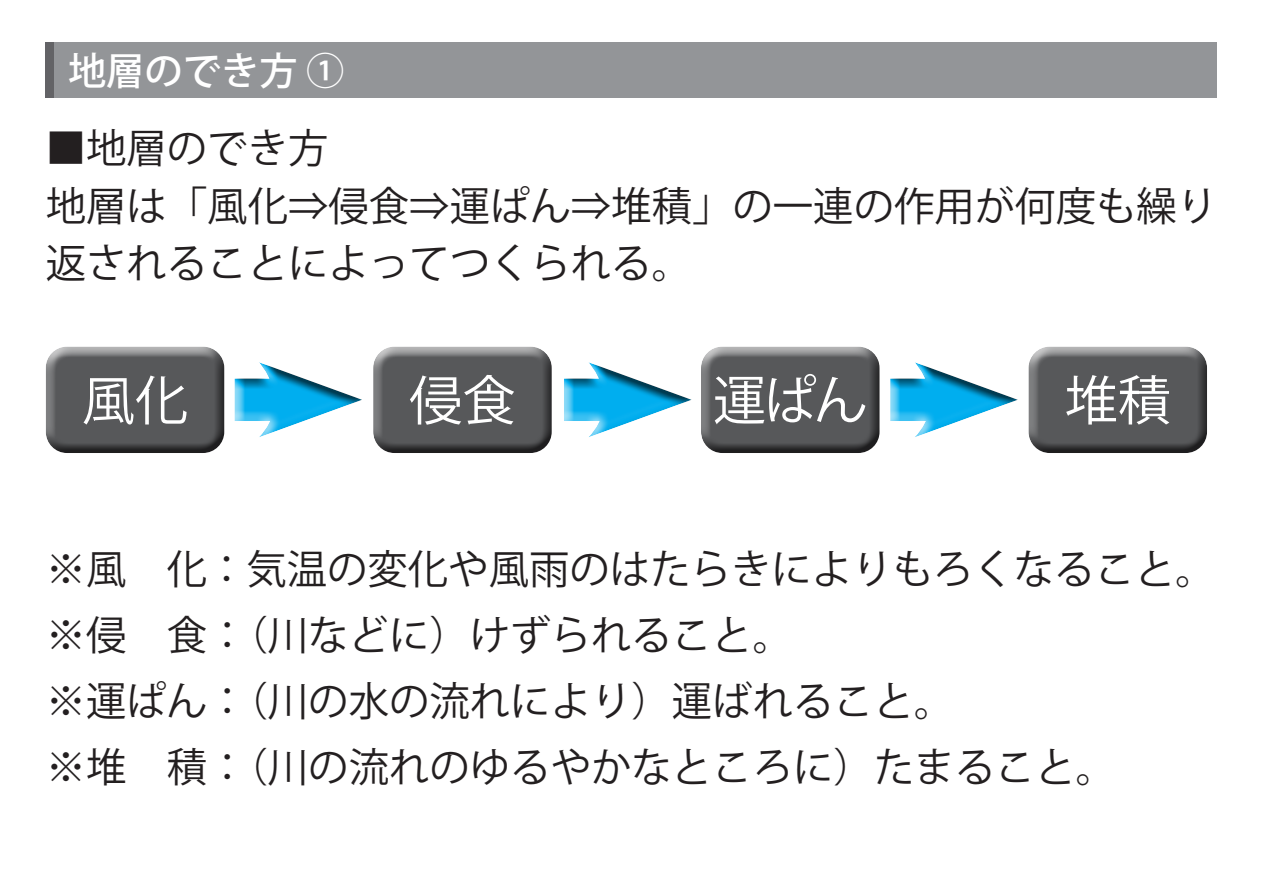
<style>
.page{position:relative;width:1263px;height:893px;background:#fff}
.page>*{position:absolute;margin:0;border:0;box-sizing:border-box;transform-origin:0 0}
.t1{font:53.1px "Koz Go Pr 6 N";color:#fff}
.t2{font:40.35px/65.8px "Koz Go Pr 6 N";color:#231f20}
.t3{font:500 38.25px "Koz Go Pr 6 N";color:#fff}
</style>
<div class="page">
<div style="left:45px;top:344px;width:182px;height:96px;background:#fff;opacity:.75"></div>
<div style="left:45px;top:352px;width:182px;height:102px;background:#231f20;opacity:.75"></div>
<div style="left:373px;top:344px;width:181px;height:96px;background:#fff;opacity:.75"></div>
<div style="left:373px;top:352px;width:181px;height:102px;background:#231f20;opacity:.75"></div>
<div style="left:700px;top:344px;width:182px;height:96px;background:#fff;opacity:.75"></div>
<div style="left:700px;top:352px;width:182px;height:102px;background:#231f20;opacity:.75"></div>
<div style="left:1028px;top:344px;width:181px;height:96px;background:#fff;opacity:.75"></div>
<div style="left:1028px;top:352px;width:181px;height:102px;background:#231f20;opacity:.75"></div>
<div style="left:232px;top:360px;width:131px;height:75px;background:#231f20;opacity:.75"></div>
<div style="left:562px;top:360px;width:130px;height:75px;background:#231f20;opacity:.75"></div>
<div style="left:888px;top:360px;width:130px;height:75px;background:#231f20;opacity:.75"></div>
<div style="left:46px;top:43px;width:1171px;height:55px;background:#939598"></div>
<div style="left:46px;top:43px;width:8px;height:55px;background:#636366"></div>
<p class="t3" style="left:68px;top:49px;width:278px">地層のでき方 ①</p>
<p class="t2" style="left:46px;top:121px;width:1173px;line-height:57.4px">■地層のでき方<br>地層は「風化⇒侵食⇒運ぱん⇒堆積」の一連の作用が何度も繰り返されることによってつくられる。</p>
<h1 class="t1" style="left:82px;top:371px;width:108px">風化</h1>
<h1 class="t1" style="left:409px;top:371px;width:108px">侵食</h1>
<h1 class="t1" style="left:713px;top:371px;width:156px">運ぱん</h1>
<h1 class="t1" style="left:1064px;top:371px;width:108px">堆積</h1>
<p class="t2" style="left:46px;top:537px;width:1172px">※風　化 ： 気温の変化や風雨のはたらきによりもろくなること。※侵　食：（川などに）けずられること。<br>※運ぱん：（川の水の流れにより）運ばれること。<br>※堆　積：（川の流れのゆるやかなところに）たまること。</p>
</div>
